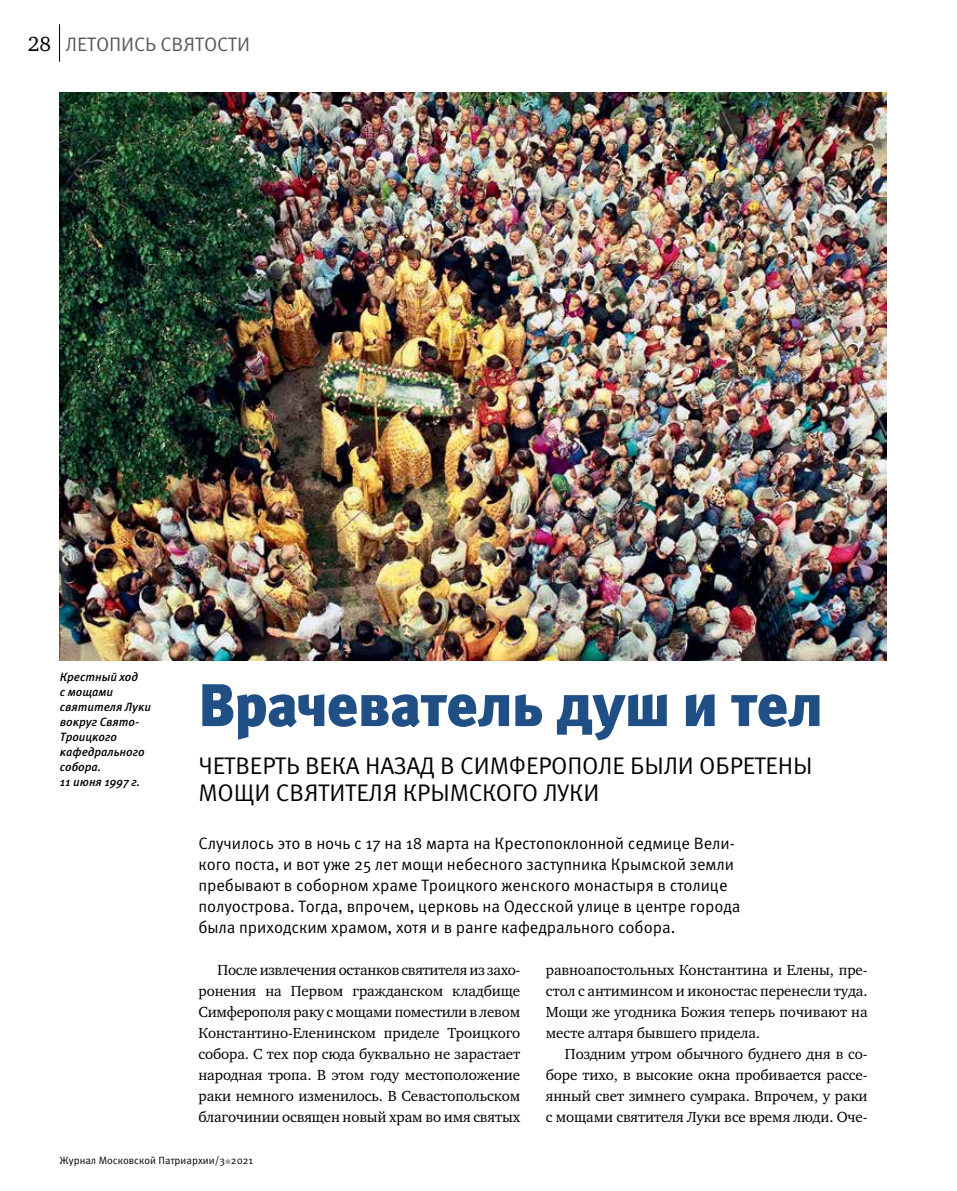
<style>
.page{position:relative;width:957px;height:1191px;background:#fff}
.page>*{position:absolute;margin:0;border:0;box-sizing:border-box;transform-origin:0 0}
.t1{font:900 60px "Meta Pro";letter-spacing:-.02em;color:#1f4f85}
.t2{font:24px/27px "Meta Pro";letter-spacing:-.005em;color:#000}
.t3{font:19.5px "Meta Pro";letter-spacing:-.005em;color:#58595b}
.t4{font:16.5px/21px "Meta Pro";letter-spacing:-.005em;color:#000}
.t5{font:15px/21px "Charter ITC";letter-spacing:-.005em;color:#000;text-align:justify}
.t6{font:italic 500 12px/15px "Meta Pro";letter-spacing:-.005em;color:#000}
.t7{font:10.5px "Meta Pro";color:#000}
.s1{font-family:"Charter ITC";font-size:21px;color:#000}
</style>
<div class="page">
<hr style="left:59px;top:24px;width:1px;height:38px;background:#000">
<svg style="left:225px;top:1159px;width:5px;height:5px"></svg>
<img style="left:60px;top:93px;width:827px;height:567px">
<h3 class="t3" style="left:28px;top:32px;width:224px"><span class="s1">28</span> ЛЕТОПИСЬ СВЯТОСТИ</h3>
<p class="t6" style="left:60px;top:670px;width:93px">Крестный ход<br>с мощами святителя Луки вокруг Свято-<br>Троицкого кафедрального собора.<br>11 июня 1997 г.</p>
<h1 class="t1" style="left:198px;top:667px;width:626px">Врачеватель душ и тел</h1>
<h2 class="t2" style="left:198px;top:753px;width:615px">ЧЕТВЕРТЬ ВЕКА НАЗАД В СИМФЕРОПОЛЕ БЫЛИ ОБРЕТЕНЫ<br>МОЩИ СВЯТИТЕЛЯ КРЫМСКОГО ЛУКИ</h2>
<p class="t4" style="left:198px;top:833px;width:543px">Случилось это в ночь с 17 на 18 марта на Крестопоклонной седмице Вели&shy;кого поста, и вот уже 25 лет мощи небесного заступника Крымской земли пребывают в соборном храме Троицкого женского монастыря в столице полуострова. Тогда, впрочем, церковь на Одесской улице в центре города была приходским храмом, хотя и в ранге кафедрального собора.</p>
<p class="t5" style="left:198px;top:959px;width:323px;text-indent:19px">После извлечения останков святителя из захо&shy;ронения на Первом гражданском кладбище Симферополя раку с мощами поместили в левом Константино-Еленинском приделе Троицкого собора. С тех пор сюда буквально не зарастает народная тропа. В этом году местоположение раки немного изменилось. В Севастопольском благочинии освящен новый храм во имя святых</p>
<p class="t5" style="left:546px;top:959px;width:323px">равноапостольных Константина и Елены, пре&shy;стол с антиминсом и иконостас перенесли туда.<br>Мощи же угодника Божия теперь почивают на месте алтаря бывшего придела.</p>
<p class="t5" style="left:546px;top:1043px;width:323px;text-indent:19px">Поздним утром обычного буднего дня в со&shy;боре тихо, в высокие окна пробивается рассе&shy;янный свет зимнего сумрака. Впрочем, у раки с мощами святителя Луки все время люди. Оче-</p>
<p class="t7" style="left:60px;top:1153px;width:195px">Журнал Московской Патриархии/3 2021</p>
</div>
